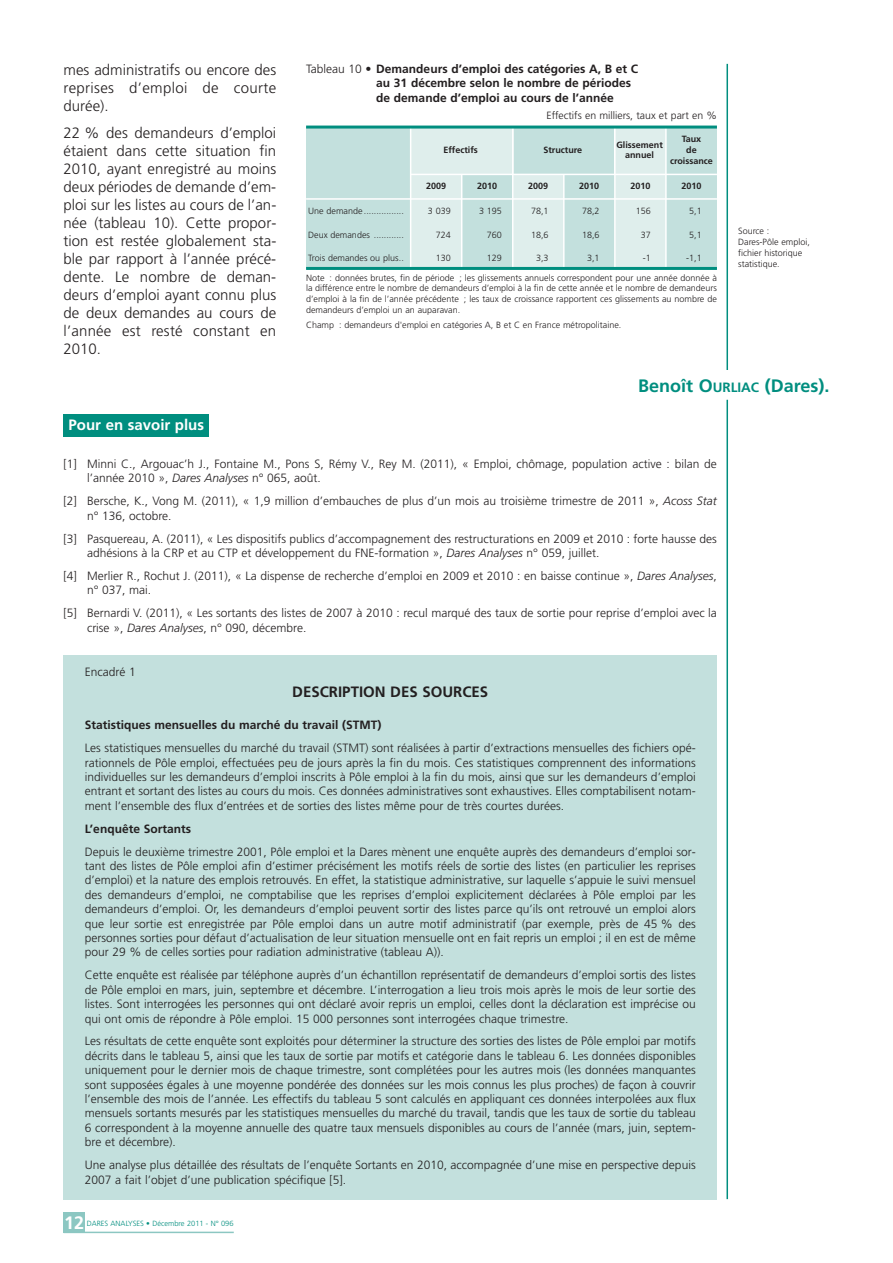
<style>
.page{position:relative;width:893px;height:1263px;background:#fff}
.page>*{position:absolute;margin:0;border:0;box-sizing:border-box;transform-origin:0 0}
.t1{font:700 18px "Frutiger";color:#008e7f}
.t2{font:700 18px "Frutiger";color:#fff}
.t3{font:300 15px/18px "Frutiger";color:#231f20;text-align:justify}
.t4{font:700 15px "Frutiger";color:#231f20}
.t5{font:700 15px "Frutiger";color:#fff}
.t6{font:300 12px/14.4px "Frutiger";color:#231f20}
.t7{font:700 12px/14.4px "Frutiger";color:#231f20}
.t8{font:300 10.5px "Frutiger";color:#231f20}
.t9{font:300 9px/10.8px "Frutiger";color:#231f20}
.t10{font:700 9px/10.8px "Frutiger";color:#231f20;text-align:center}
.t11{font:300 7.5px "Frutiger";color:#008e7f}
.s1{font-weight:300}
.s2{font-size:13.5px}
.s3{font-style:italic}
</style>
<div class="page">
<div style="left:513px;top:127px;width:101px;height:47px;background:#c3e0dd"></div>
<div style="left:411px;top:127px;width:102px;height:47px;background:#dfeeec"></div>
<div style="left:666px;top:127px;width:51px;height:141px;background:#c3e0dd"></div>
<div style="left:615px;top:127px;width:51px;height:141px;background:#dfeeec"></div>
<div style="left:563px;top:174px;width:52px;height:94px;background:#c3e0dd"></div>
<div style="left:512px;top:174px;width:51px;height:94px;background:#dfeeec"></div>
<div style="left:461px;top:174px;width:51px;height:94px;background:#c3e0dd"></div>
<div style="left:410px;top:174px;width:51px;height:94px;background:#dfeeec"></div>
<div style="left:306px;top:127px;width:104px;height:141px;background:#c3e0dd"></div>
<div style="left:64px;top:655px;width:653px;height:544px;background:#c3e0dd"></div>
<hr style="left:665px;top:127px;width:1px;height:141px;background:#fff">
<hr style="left:614px;top:127px;width:1px;height:141px;background:#fff">
<hr style="left:563px;top:174px;width:1px;height:94px;background:#fff">
<hr style="left:512px;top:127px;width:1px;height:141px;background:#fff">
<hr style="left:461px;top:174px;width:1px;height:94px;background:#fff">
<hr style="left:410px;top:127px;width:1px;height:141px;background:#fff">
<hr style="left:306px;top:198px;width:411px;height:2px;background:#fff">
<hr style="left:410px;top:174px;width:307px;height:1px;background:#fff">
<hr style="left:726px;top:64px;width:2px;height:306px;background:#008e7f">
<hr style="left:306px;top:267px;width:411px;height:3px;background:#008e7f">
<hr style="left:306px;top:126px;width:411px;height:3px;background:#008e7f">
<hr style="left:726px;top:400px;width:2px;height:799px;background:#008e7f">
<div style="left:64px;top:415px;width:145px;height:22px;background:#008e7f"></div>
<hr style="left:64px;top:1232px;width:170px;height:1px;background:#8cc7c2">
<div style="left:64px;top:1213px;width:21px;height:20px;background:#8cc7c2"></div>
<p class="t3" style="left:64px;top:62px;width:214px">mes administratifs ou encore des reprises d’emploi de courte durée).</p>
<p class="t3" style="left:64px;top:125px;width:214px">22 % des demandeurs d’emploi étaient dans cette situation fin 2010, ayant enregistré au moins deux périodes de demande d’em&shy;ploi sur les listes au cours de l’an&shy;née (tableau 10). Cette propor&shy;tion est restée globalement sta&shy;ble par rapport à l’année précé&shy;dente. Le nombre de deman&shy;deurs d’emploi ayant connu plus de deux demandes au cours de l’année est resté constant en 2010.</p>
<p class="t10" style="left:670px;top:134px;width:44px">Taux<br>de croissance</p>
<p class="t7" style="left:376px;top:62px;width:263px;text-indent:-70px"><span class="s1">Tableau 10</span> • Demandeurs d’emploi des catégories A, B et C au 31 décembre selon le nombre de périodes de demande d’emploi au cours de l’année</p>
<p class="t8" style="left:546px;top:111px;width:172px">Effectifs en milliers, taux et part en %</p>
<p class="t10" style="left:616px;top:140px;width:48px">Glissement annuel</p>
<p class="t10" style="left:443px;top:145px;width:36px">Effectifs</p>
<p class="t10" style="left:543px;top:145px;width:40px">Structure</p>
<p class="t10" style="left:426px;top:181px;width:22px">2009</p>
<p class="t10" style="left:477px;top:181px;width:22px">2010</p>
<p class="t10" style="left:528px;top:181px;width:22px">2009</p>
<p class="t10" style="left:579px;top:181px;width:22px">2010</p>
<p class="t10" style="left:630px;top:181px;width:22px">2010</p>
<p class="t10" style="left:681px;top:181px;width:22px">2010</p>
<p class="t9" style="left:308px;top:206px;width:97px">Une demande ................</p>
<p class="t9" style="left:428px;top:206px;width:24px">3 039</p>
<p class="t9" style="left:479px;top:206px;width:24px">3 195</p>
<p class="t9" style="left:531px;top:206px;width:19px">78,1</p>
<p class="t9" style="left:582px;top:206px;width:19px">78,2</p>
<p class="t9" style="left:635px;top:206px;width:17px">156</p>
<p class="t9" style="left:689px;top:206px;width:14px">5,1</p>
<p class="t9" style="left:308px;top:230px;width:97px">Deux demandes ............</p>
<p class="t9" style="left:435px;top:230px;width:17px">724</p>
<p class="t9" style="left:486px;top:230px;width:17px">760</p>
<p class="t9" style="left:531px;top:230px;width:19px">18,6</p>
<p class="t9" style="left:582px;top:230px;width:19px">18,6</p>
<p class="t9" style="left:640px;top:230px;width:12px">37</p>
<p class="t9" style="left:689px;top:230px;width:14px">5,1</p>
<p class="t9" style="left:308px;top:254px;width:97px">Trois demandes ou plus..</p>
<p class="t9" style="left:435px;top:254px;width:17px">130</p>
<p class="t9" style="left:486px;top:254px;width:17px">129</p>
<p class="t9" style="left:536px;top:254px;width:14px">3,3</p>
<p class="t9" style="left:587px;top:254px;width:14px">3,1</p>
<p class="t9" style="left:642px;top:254px;width:9px">-1</p>
<p class="t9" style="left:306px;top:249px;width:412px;line-height:19.4px;text-indent:380px">-1,1<br>Note : données brutes, fin de période ; les glissements annuels correspondent pour une année donnée à</p>
<p class="t9" style="left:306px;top:284px;width:412px;text-align:justify">la différence entre le nombre de demandeurs d’emploi à la fin de cette année et le nombre de demandeurs d’emploi à la fin de l’année précédente ; les taux de croissance rapportent ces glissements au nombre de demandeurs d’emploi un an auparavan.</p>
<p class="t9" style="left:306px;top:320px;width:317px">Champ : demandeurs d'emploi en catégories A, B et C en France métropolitaine.</p>
<p class="t9" style="left:738px;top:227px;width:73px">Source :<br>Dares-Pôle emploi, fichier historique statistique.</p>
<h1 class="t1" style="left:638px;top:379px;width:193px">Benoît O<span class="s2">URLIAC</span> (Dares).</h1>
<p class="t5" style="left:69px;top:419px;width:137px">Pour en savoir plus</p>
<p class="t6" style="left:87px;top:458px;width:631px;text-indent:-23px">[1] Minni C., Argouac’h J., Fontaine M., Pons S, Rémy V., Rey M. (2011), « Emploi, chômage, population active : bilan de l’année 2010 », <span class="s3">Dares Analyses</span> n° 065, août.</p>
<p class="t6" style="left:87px;top:495px;width:631px;text-indent:-23px">[2] Bersche, K., Vong M. (2011), « 1,9 million d’embauches de plus d’un mois au troisième trimestre de 2011 », <span class="s3">Acoss Stat </span>n° 136, octobre.</p>
<p class="t6" style="left:87px;top:532px;width:631px;text-indent:-23px">[3] Pasquereau, A. (2011), « Les dispositifs publics d’accompagnement des restructurations en 2009 et 2010 : forte hausse des adhésions à la CRP et au CTP et développement du FNE-formation », <span class="s3">Dares Analyses</span> n° 059, juillet.</p>
<p class="t6" style="left:87px;top:569px;width:631px;text-indent:-23px">[4] Merlier R., Rochut J. (2011), « La dispense de recherche d’emploi en 2009 et 2010 : en baisse continue », <span class="s3">Dares Analyses</span>, n° 037, mai.</p>
<p class="t6" style="left:87px;top:607px;width:631px;text-indent:-23px">[5] Bernardi V. (2011), « Les sortants des listes de 2007 à 2010 : recul marqué des taux de sortie pour reprise d’emploi avec la crise », <span class="s3">Dares Analyses</span>, n° 090, décembre.</p>
<p class="t6" style="left:85px;top:665px;width:52px">Encadré 1</p>
<p class="t4" style="left:292px;top:685px;width:197px">DESCRIPTION DES SOURCES</p>
<p class="t7" style="left:85px;top:719px;width:298px">Statistiques mensuelles du marché du travail (STMT)</p>
<p class="t6" style="left:85px;top:742px;width:612px;text-align:justify">Les statistiques mensuelles du marché du travail (STMT) sont réalisées à partir d’extractions mensuelles des fichiers opé&shy;rationnels de Pôle emploi, effectuées peu de jours après la fin du mois. Ces statistiques comprennent des informations individuelles sur les demandeurs d’emploi inscrits à Pôle emploi à la fin du mois, ainsi que sur les demandeurs d’emploi entrant et sortant des listes au cours du mois. Ces données administratives sont exhaustives. Elles comptabilisent notam&shy;ment l’ensemble des flux d’entrées et de sorties des listes même pour de très courtes durées.</p>
<p class="t7" style="left:85px;top:822px;width:108px">L’enquête Sortants</p>
<p class="t6" style="left:85px;top:845px;width:612px;text-align:justify">Depuis le deuxième trimestre 2001, Pôle emploi et la Dares mènent une enquête auprès des demandeurs d’emploi sor&shy;tant des listes de Pôle emploi afin d’estimer précisément les motifs réels de sortie des listes (en particulier les reprises d’emploi) et la nature des emplois retrouvés. En effet, la statistique administrative, sur laquelle s’appuie le suivi mensuel des demandeurs d’emploi, ne comptabilise que les reprises d’emploi explicitement déclarées à Pôle emploi par les demandeurs d’emploi. Or, les demandeurs d’emploi peuvent sortir des listes parce qu’ils ont retrouvé un emploi alors que leur sortie est enregistrée par Pôle emploi dans un autre motif administratif (par exemple, près de 45 % des personnes sorties pour défaut d’actualisation de leur situation mensuelle ont en fait repris un emploi ; il en est de même pour 29 % de celles sorties pour radiation administrative (tableau A)).</p>
<p class="t6" style="left:85px;top:969px;width:612px;text-align:justify">Cette enquête est réalisée par téléphone auprès d’un échantillon représentatif de demandeurs d’emploi sortis des listes de Pôle emploi en mars, juin, septembre et décembre. L’interrogation a lieu trois mois après le mois de leur sortie des listes. Sont interrogées les personnes qui ont déclaré avoir repris un emploi, celles dont la déclaration est imprécise ou qui ont omis de répondre à Pôle emploi. 15 000 personnes sont interrogées chaque trimestre.</p>
<p class="t6" style="left:85px;top:1035px;width:612px;text-align:justify">Les résultats de cette enquête sont exploités pour déterminer la structure des sorties des listes de Pôle emploi par motifs décrits dans le tableau 5, ainsi que les taux de sortie par motifs et catégorie dans le tableau 6. Les données disponibles uniquement pour le dernier mois de chaque trimestre, sont complétées pour les autres mois (les données manquantes sont supposées égales à une moyenne pondérée des données sur les mois connus les plus proches) de façon à couvrir l’ensemble des mois de l’année. Les effectifs du tableau 5 sont calculés en appliquant ces données interpolées aux flux mensuels sortants mesurés par les statistiques mensuelles du marché du travail, tandis que les taux de sortie du tableau 6 correspondent à la moyenne annuelle des quatre taux mensuels disponibles au cours de l’année (mars, juin, septem&shy;bre et décembre).</p>
<p class="t6" style="left:85px;top:1159px;width:612px">Une analyse plus détaillée des résultats de l’enquête Sortants en 2010, accompagnée d’une mise en perspective depuis<br>2007 a fait l’objet d’une publication spécifique [5].</p>
<h1 class="t2" style="left:64px;top:1216px;width:22px">12</h1>
<p class="t11" style="left:87px;top:1221px;width:148px">DARES ANALYSES • Décembre 2011 - N° 096</p>
</div>
